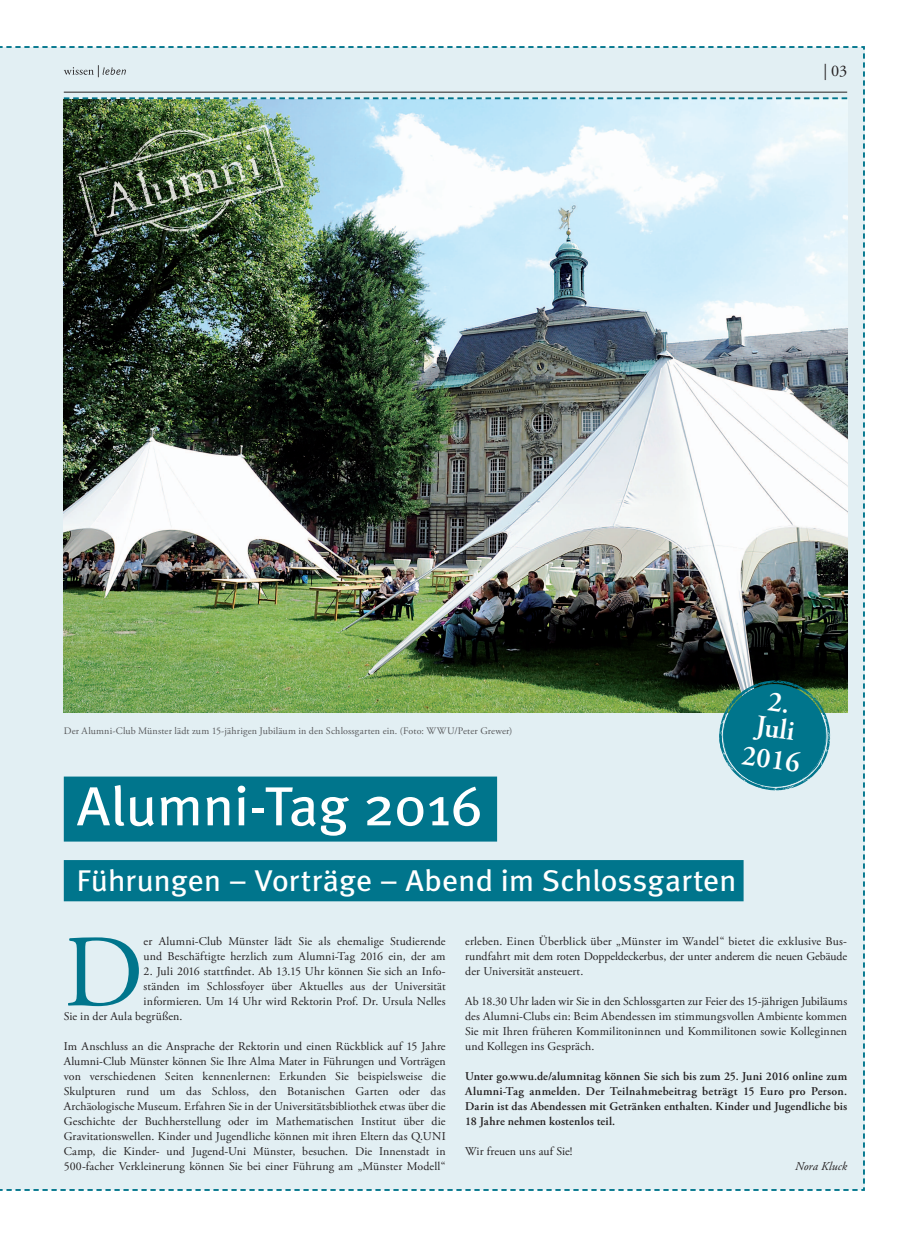
<style>
.page{position:relative;width:911px;height:1237px;background:#fff}
.page>*{position:absolute;margin:0;border:0;box-sizing:border-box;transform-origin:0 0}
.t1{font:102.38px "Adobe Garamond Pro";color:#00758c}
.t2{font:55px "Meta OT";letter-spacing:-.02em;color:#fff;scale:1.06 1}
.t3{font:30px "Meta OT";letter-spacing:-.01em;color:#fff;scale:1.06 1}
.t4{font:600 28.62px/26px "Adobe Garamond Pro";color:#fff}
.t5{font:16.25px "Adobe Garamond Pro";color:#231f20}
.t6{font:11.88px/15px "Adobe Garamond Pro";letter-spacing:.01em;color:#231f20;text-align:justify}
.t7{font:600 11.88px/15px "Adobe Garamond Pro";letter-spacing:.005em;color:#231f20;text-align:justify}
.t8{font:italic 11.88px "Adobe Garamond Pro";letter-spacing:.01em;color:#231f20}
.t9{font:10px "Adobe Garamond Pro";letter-spacing:.015em;color:#57585a}
</style>
<div class="page">
<img style="left:0;top:46px;width:865px;height:1145px">
<h3 class="t5" style="left:823px;top:61px;width:25px">| 03</h3>
<p class="t9" style="left:64px;top:724px;width:450px">Der Alumni-Club Münster lädt zum 15-jährigen Jubiläum in den Schlossgarten ein. (Foto: WWU/Peter Grewer)</p>
<h2 class="t2" style="left:77px;top:772px;width:385px">Alumni-Tag 2016</h2>
<h3 class="t4" style="left:761px;top:687px;width:41px;rotate:8deg">2.<br>Juli</h3>
<h3 class="t4" style="left:744px;top:742px;width:60px;rotate:8deg">2016</h3>
<h3 class="t3" style="left:77px;top:861px;width:624px">Führungen – Vorträge – Abend im Schlossgarten</h3>
<h1 class="t1" style="left:64px;top:911px;width:81px">D</h1>
<p class="t6" style="left:144px;top:934px;width:303px">er Alumni-Club Münster lädt Sie als ehemalige Studierende und Beschäftigte herzlich zum Alumni-Tag 2016 ein, der am</p>
<p class="t6" style="left:144px;top:964px;width:303px">2. Juli 2016 stattfindet. Ab 13.15 Uhr können Sie sich an Info-</p>
<p class="t6" style="left:144px;top:979px;width:304px">ständen im Schlossfoyer über Aktuelles aus der Universität</p>
<p class="t6" style="left:144px;top:994px;width:303px">informieren. Um 14 Uhr wird Rektorin Prof. Dr. Ursula Nelles</p>
<p class="t6" style="left:64px;top:1009px;width:120px">Sie in der Aula begrüßen.</p>
<p class="t6" style="left:64px;top:1039px;width:383px">Im Anschluss an die Ansprache der Rektorin und einen Rückblick auf 15 Jahre Alumni-Club Münster können Sie Ihre Alma Mater in Führungen und Vorträgen von verschiedenen Seiten kennenlernen: Erkunden Sie beispielsweise die Skulpturen rund um das Schloss, den Botanischen Garten oder das Archäologische Museum. Erfahren Sie in der Universitätsbibliothek etwas über die Geschichte der Buchherstellung oder im Mathematischen Institut über die Gravitationswellen. Kinder und Jugendliche können mit ihren Eltern das Q.UNI Camp, die Kinder- und Jugend-Uni Münster, besuchen. Die Innenstadt in 500-facher Verkleinerung können Sie bei einer Führung am „Münster Modell“</p>
<p class="t6" style="left:465px;top:934px;width:383px">erleben. Einen Überblick über „Münster im Wandel“ bietet die exklusive Bus&shy;rundfahrt mit dem roten Doppeldeckerbus, der unter anderem die neuen Gebäude der Universität ansteuert.</p>
<p class="t6" style="left:465px;top:994px;width:383px">Ab 18.30 Uhr laden wir Sie in den Schlossgarten zur Feier des 15-jährigen Jubiläums des Alumni-Clubs ein: Beim Abendessen im stimmungsvollen Ambiente kommen Sie mit Ihren früheren Kommilitoninnen und Kommilitonen sowie Kolleginnen und Kollegen ins Gespräch.</p>
<p class="t7" style="left:465px;top:1069px;width:383px">Unter go.wwu.de/alumnitag können Sie sich bis zum 25. Juni 2016 online zum Alumni-Tag anmelden. Der Teilnahmebeitrag beträgt 15 Euro pro Person.<br>Darin ist das Abendessen mit Getränken enthalten. Kinder und Jugendliche bis 18 Jahre nehmen kostenlos teil.</p>
<p class="t6" style="left:465px;top:1144px;width:109px">Wir freuen uns auf Sie!</p>
<p class="t8" style="left:795px;top:1159px;width:54px">Nora Kluck</p>
</div>
